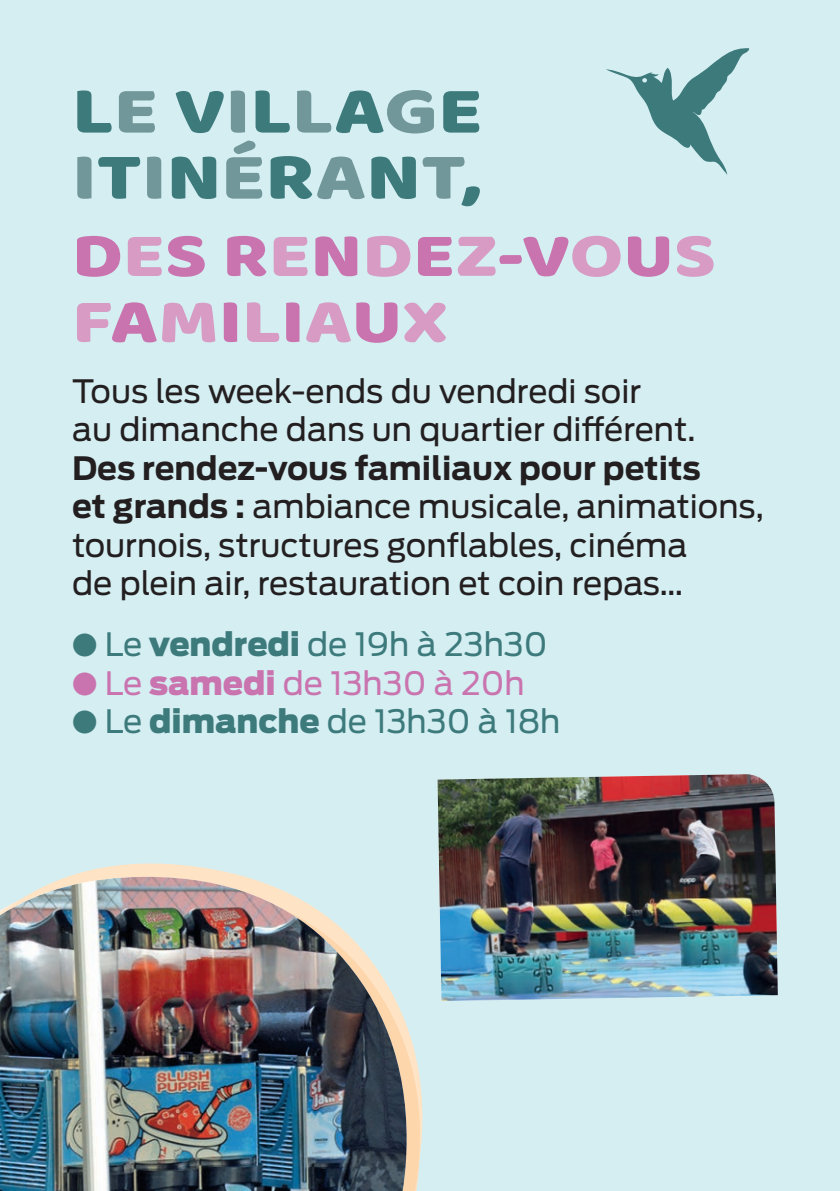
<style>
.page{position:relative;width:840px;height:1191px;background:#fff}
.page>*{position:absolute;margin:0;border:0;box-sizing:border-box;transform-origin:0 0}
.t1{font:68px/66px "Baloo Thambi";color:#3d7a7c;scale:1.19 1}
.t2{font:64px/66px "Baloo Thambi";color:#ca74af;scale:1.19 1}
.t3{font:32px/38.4px "Antenna";color:#231f20}
.t4{font:32px "Antenna";color:#3d7a7c}
.t5{font:32px "Antenna";color:#ca74af}
.s1{color:#71979a}
.s2{color:#d79bc4}
.s3{font-weight:700}
.s4{font-weight:900}
</style>
<div class="page">
<div style="left:0;top:0;width:839px;height:1191px;background:#d4eef2"></div>
<svg style="left:606px;top:48px;width:142px;height:127px"></svg>
<svg style="left:80px;top:863px;width:150px;height:10px"></svg>
<svg style="left:67px;top:873px;width:356px;height:318px"></svg>
<img style="left:0;top:877px;width:406px;height:314px">
<img style="left:437px;top:774px;width:340px;height:227px">
<p class="t1" style="left:72px;top:80px;width:346px">L<span class="s1">E</span> V<span class="s1">I</span>L<span class="s1">L</span>A<span class="s1">G</span>E<br><span class="s1">I</span>T<span class="s1">I</span>N<span class="s1">É</span>R<span class="s1">A</span>N<span class="s1">T</span>,</p>
<p class="t2" style="left:72px;top:225px;width:542px">D<span class="s2">E</span>S R<span class="s2">E</span>N<span class="s2">D</span>E<span class="s2">Z</span>-V<span class="s2">O</span>U<span class="s2">S<br>F</span>A<span class="s2">M</span>I<span class="s2">L</span>I<span class="s2">A</span>U<span class="s2">X</span></p>
<p class="t3" style="left:72px;top:372px;width:624px">Tous les week-ends du vendredi soir<br>au dimanche dans un quartier différent.</p>
<p class="t3" style="left:72px;top:449px;width:693px"><span class="s3">Des rendez-vous familiaux pour petits<br>et grands :</span> ambiance musicale, animations, tournois, structures gonflables, cinéma<br>de plein air, restauration et coin repas…</p>
<p class="t4" style="left:72px;top:625px;width:476px">● Le <span class="s4">vendredi</span> de 19h à 23h30</p>
<p class="t5" style="left:72px;top:664px;width:454px">● Le <span class="s4">samedi</span> de 13h30 à 20h</p>
<p class="t4" style="left:72px;top:702px;width:489px">● Le <span class="s4">dimanche</span> de 13h30 à 18h</p>
</div>
